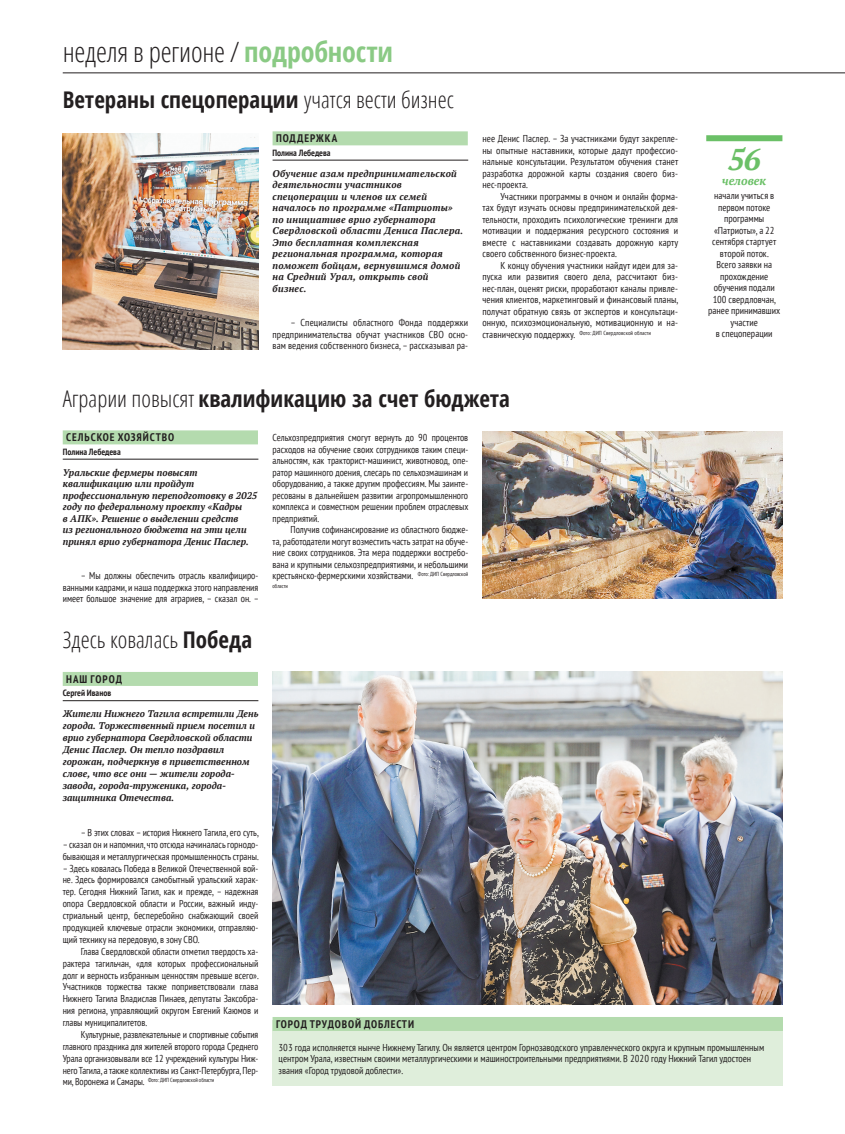
<style>
.page{position:relative;width:845px;height:1134px;background:#fff}
.page>*{position:absolute;margin:0;border:0;box-sizing:border-box;transform-origin:0 0}
.t1{font:italic 700 30px "PT Serif";color:#6bc067}
.t2{font:300 condensed 28px "Open Sans";letter-spacing:-.01em;color:#231f20}
.t3{font:700 condensed 23px "Open Sans";color:#231f20}
.t4{font:300 condensed 23px "Open Sans";color:#231f20}
.t5{font:italic 700 12px "PT Serif";color:#6bc067}
.t6{font:700 condensed 11px "PT Sans";letter-spacing:.08em;color:#231f20}
.t7{font:condensed 10px/11.5px "PT Sans";color:#231f20;text-align:justify}
.t8{font:italic 700 9.7px/11.5px "PT Serif";letter-spacing:.01em;color:#231f20}
.t9{font:700 condensed 9px "PT Sans";color:#231f20}
.t10{font:condensed 5.8px "PT Sans";letter-spacing:-.01em;color:#231f20}
.t11{font:condensed 5.8px "PT Sans";letter-spacing:.01em;color:#231f20}
.s1{font-weight:700;color:#8aca84}
.s2{font-weight:300}
.s3{font-size:10px}
.s4{font-weight:700}
</style>
<div class="page">
<hr style="left:63px;top:72px;width:782px;height:1px;background:#231f20">
<hr style="left:272px;top:160px;width:196px;height:1px;background:#231f20">
<hr style="left:63px;top:700px;width:195px;height:1px;background:#231f20">
<hr style="left:63px;top:459px;width:195px;height:1px;background:#231f20">
<div style="left:272px;top:131px;width:196px;height:14px;background:#b4dbae"></div>
<div style="left:63px;top:672px;width:195px;height:14px;background:#b4dbae"></div>
<div style="left:63px;top:430px;width:195px;height:14px;background:#b4dbae"></div>
<img style="left:63px;top:134px;width:195px;height:215px">
<img style="left:272px;top:672px;width:511px;height:333px">
<img style="left:482px;top:431px;width:301px;height:167px">
<div style="left:272px;top:1019px;width:511px;height:66px;background:#dfeedb"></div>
<div style="left:272px;top:1017px;width:511px;height:14px;background:#b4dbae"></div>
<div style="left:706px;top:135px;width:76px;height:6px;background:#6bc067"></div>
<h2 class="t2" style="left:63px;top:33px;width:332px">неделя в регионе / <span class="s1">подробности</span></h2>
<h3 class="t3" style="left:63px;top:83px;width:393px">Ветераны спецоперации <span class="s2">учатся вести бизнес</span></h3>
<p class="t6" style="left:276px;top:131px;width:63px">ПОДДЕРЖКА</p>
<p class="t9" style="left:272px;top:147px;width:60px">Полина Лебедева</p>
<p class="t8" style="left:272px;top:168px;width:192px">Обучение азам предпринимательской деятельности участников спецоперации и членов их семей началось по программе «Патриоты» по инициативе врио губернатора<br>Свердловской области Дениса Паслера.<br>Это бесплатная комплексная региональная программа, которая поможет бойцам, вернувшимся домой на Средний Урал, открыть свой бизнес.</p>
<p class="t7" style="left:272px;top:317px;width:197px;text-indent:18px">– Специалисты областного Фонда поддержки предпринимательства обучат участников СВО осно&shy;вам ведения собственного бизнеса, – рассказывал ра-</p>
<p class="t7" style="left:482px;top:133px;width:197px">нее Денис Паслер. – За участниками будут закрепле&shy;ны опытные наставники, которые дадут профессио&shy;нальные консультации. Результатом обучения станет разработка дорожной карты создания своего биз&shy;нес-проекта.</p>
<p class="t7" style="left:482px;top:190px;width:197px;text-indent:18px">Участники программы в очном и онлайн форма&shy;тах будут изучать основы предпринимательской дея&shy;тельности, проходить психологические тренинги для мотивации и поддержания ресурсного состояния и вместе с наставниками создавать дорожную карту своего собственного бизнес-проекта.</p>
<p class="t7" style="left:482px;top:259px;width:197px;text-indent:18px">К концу обучения участники найдут идеи для за&shy;пуска или развития своего дела, рассчитают биз&shy;нес-план, оценят риски, проработают каналы привле&shy;чения клиентов, маркетинговый и финансовый планы, получат обратную связь от экспертов и консультаци&shy;онную, психоэмоциональную, мотивационную и на-</p>
<p class="t11" style="left:482px;top:329px;width:170px"><span class="s3">ставническую поддержку.</span> Фото: ДИП Свердловской области</p>
<h3 class="t3" style="left:63px;top:382px;width:448px"><span class="s2">Аграрии повысят</span> квалификацию за счет бюджета</h3>
<p class="t6" style="left:66px;top:430px;width:110px">СЕЛЬСКОЕ ХОЗЯЙСТВО</p>
<p class="t9" style="left:63px;top:446px;width:60px">Полина Лебедева</p>
<p class="t8" style="left:63px;top:467px;width:196px">Уральские фермеры повысят квалификацию или пройдут профессиональную переподготовку в 2025 году по федеральному проекту «Кадры<br>в АПК». Решение о выделении средств<br>из регионального бюджета на эти цели принял врио губернатора Денис Паслер.</p>
<p class="t7" style="left:63px;top:570px;width:198px;text-indent:18px">– Мы должны обеспечить отрасль квалифициро&shy;ванными кадрами, и наша поддержка этого направления имеет большое значение для аграриев, – сказал он. –</p>
<h3 class="t4" style="left:63px;top:624px;width:191px">Здесь ковалась <span class="s4">Победа</span></h3>
<p class="t6" style="left:66px;top:672px;width:57px">НАШ ГОРОД</p>
<p class="t9" style="left:63px;top:687px;width:50px">Сергей Иванов</p>
<p class="t7" style="left:272px;top:432px;width:197px">Сельхозпредприятия смогут вернуть до 90 процентов расходов на обучение своих сотрудников таким специ&shy;альностям, как тракторист-машинист, животновод, опе&shy;ратор машинного доения, слесарь по сельхозмашинам и оборудованию, а также другим профессиям. Мы заинте&shy;ресованы в дальнейшем развитии агропромышленного комплекса и совместном решении проблем отраслевых предприятий.</p>
<p class="t7" style="left:272px;top:524px;width:197px;text-indent:18px">Получив софинансирование из областного бюдже&shy;та, работодатели могут возместить часть затрат на обуче&shy;ние своих сотрудников. Эта мера поддержки востребо&shy;вана и крупными сельхозпредприятиями, и небольшими крестьянско-фермерскими хозяйствами. <sup>Фото:</sup> <sup>ДИП</sup> <sup>Свердловской</sup></p>
<p class="t10" style="left:272px;top:582px;width:17px">области</p>
<h1 class="t1" style="left:728px;top:140px;width:34px">56</h1>
<p class="t5" style="left:722px;top:173px;width:46px">человек</p>
<p class="t7" style="left:708px;top:190px;width:74px;text-align:center">начали учиться в первом потоке программы «Патриоты», а 22 сентября стартует второй поток.<br>Всего заявки на прохождение обучения подали<br>100 свердловчан, ранее принимавших участие<br>в спецоперации</p>
<p class="t8" style="left:63px;top:708px;width:197px;line-height:11.9px">Жители Нижнего Тагила встретили День города. Торжественный прием посетил и врио губернатора Свердловской области Денис Паслер. Он тепло поздравил горожан, подчеркнув в приветственном слове, что все они — жители города&shy;завода, города-труженика, города&shy;защитника Отечества.</p>
<p class="t7" style="left:81px;top:826px;width:179px">– В этих словах – история Нижнего Тагила, его суть,</p>
<p class="t7" style="left:63px;top:838px;width:197px;line-height:11.9px">– сказал он и напомнил, что отсюда начиналась горнодо&shy;бывающая и металлургическая промышленность страны.</p>
<p class="t7" style="left:63px;top:862px;width:197px;line-height:11.9px">– Здесь ковалась Победа в Великой Отечественной вой&shy;не. Здесь формировался самобытный уральский харак&shy;тер. Сегодня Нижний Тагил, как и прежде, – надежная опора Свердловской области и России, важный инду&shy;стриальный центр, бесперебойно снабжающий своей продукцией ключевые отрасли экономики, отправляю&shy;щий технику на передовую, в зону СВО.</p>
<p class="t7" style="left:63px;top:945px;width:197px;line-height:11.9px;text-indent:18px">Глава Свердловской области отметил твердость ха&shy;рактера тагильчан, «для которых профессиональный долг и верность избранным ценностям превыше всего».<br>Участников торжества также поприветствовали глава Нижнего Тагила Владислав Пинаев, депутаты Заксобра&shy;ния региона, управляющий округом Евгений Каюмов и главы муниципалитетов.</p>
<p class="t7" style="left:63px;top:1028px;width:197px;line-height:11.9px;text-indent:18px">Культурные, развлекательные и спортивные события главного праздника для жителей второго города Среднего Урала организовывали все 12 учреждений культуры Ниж&shy;него Тагила, а также коллективы из Санкт-Петербурга, Пер-</p>
<p class="t10" style="left:63px;top:1076px;width:153px"><span class="s3">ми, Воронежа и Самары.</span> Фото: ДИП Свердловской области</p>
<p class="t6" style="left:276px;top:1017px;width:139px">ГОРОД ТРУДОВОЙ ДОБЛЕСТИ</p>
<p class="t7" style="left:278px;top:1041px;width:487px;text-align:left">303 года исполняется нынче Нижнему Тагилу. Он является центром Горнозаводского управленческого округа и крупным промышленным центром Урала, известным своими металлургическими и машиностроительными предприятиями. В 2020 году Нижний Тагил удостоен звания «Город трудовой доблести».</p>
</div>
